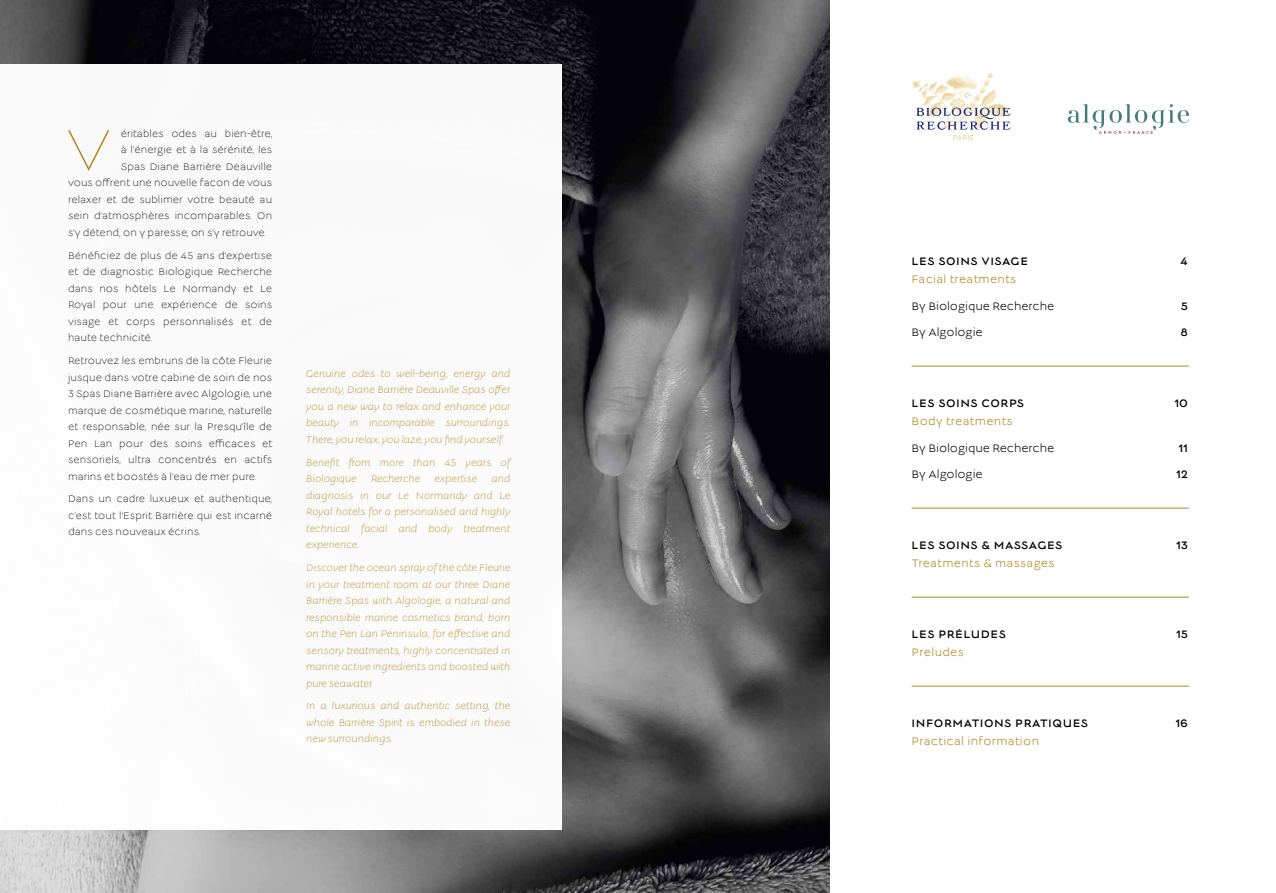
<style>
.page{position:relative;width:1276px;height:893px;background:#fff}
.page>*{position:absolute;margin:0;border:0;box-sizing:border-box;transform-origin:0 0}
.t1{font:100 63.45px "Lucien";color:#af871d}
.t2{font:12px "Lucien";letter-spacing:.05em;color:#000}
.t3{font:12px "Lucien";letter-spacing:.03em;color:#af871d}
.t4{font:12px "Lucien";color:#000}
.t5{font:300 10.5px/16.5px "Lucien";letter-spacing:.01em;color:#000;text-align:justify}
.t6{font:italic 300 10.5px/16.5px "Lucien";color:#af871d;text-align:justify}
</style>
<div class="page">
<svg style="left:912px;top:72px;width:100px;height:68px"></svg>
<svg style="left:1068px;top:104px;width:121px;height:30px"></svg>
<img style="left:0;top:0;width:829px;height:893px">
<div style="left:0;top:64px;width:561px;height:765px;background:#fff"></div>
<hr style="left:911px;top:366px;width:278px;height:1px;background:#af871d">
<hr style="left:911px;top:508px;width:278px;height:1px;background:#af871d">
<hr style="left:911px;top:597px;width:278px;height:1px;background:#af871d">
<hr style="left:911px;top:686px;width:278px;height:1px;background:#af871d">
<h1 class="t1" style="left:65px;top:122px;width:48px">V</h1>
<p class="t5" style="left:121px;top:126px;width:153px">éritables odes au bien-être,</p>
<p class="t5" style="left:121px;top:142px;width:153px">à l’énergie et à la sérénité, les</p>
<p class="t5" style="left:121px;top:159px;width:153px">Spas Diane Barrière Deauville</p>
<p class="t5" style="left:68px;top:175px;width:206px">vous offrent une nouvelle façon de vous</p>
<p class="t5" style="left:68px;top:192px;width:206px">relaxer et de sublimer votre beauté au</p>
<p class="t5" style="left:68px;top:208px;width:206px">sein d’atmosphères incomparables. On</p>
<p class="t5" style="left:68px;top:225px;width:200px">s’y détend, on y paresse, on s’y retrouve.</p>
<p class="t5" style="left:68px;top:248px;width:206px">Bénéficiez de plus de 45 ans d’expertise et de diagnostic Biologique Recherche dans nos hôtels Le Normandy et Le Royal pour une expérience de soins visage et corps personnalisés et de haute technicité.</p>
<p class="t5" style="left:68px;top:353px;width:206px">Retrouvez les embruns de la côte Fleurie jusque dans votre cabine de soin de nos 3 Spas Diane Barrière avec Algologie, une marque de cosmétique marine, naturelle et responsable, née sur la Presqu’île de Pen Lan pour des soins efficaces et sensoriels, ultra concentrés en actifs marins et boostés à l’eau de mer pure.</p>
<p class="t5" style="left:68px;top:492px;width:206px">Dans un cadre luxueux et authentique, c’est tout l’Esprit Barrière qui est incarné dans ces nouveaux écrins.</p>
<p class="t6" style="left:306px;top:366px;width:206px">Genuine odes to well-being, energy and serenity, Diane Barrière Deauville Spas offer you a new way to relax and enhance your beauty in incomparable surroundings.<br>There, you relax, you laze, you find yourself.</p>
<p class="t6" style="left:306px;top:455px;width:206px">Benefit from more than 45 years of<br>Biologique</p>
<p class="t6" style="left:306px;top:471px;width:206px;text-indent:185px">and diagnosis in our Le Normandy and Le Royal hotels for a personalised and highly technical facial and body treatment experience.</p>
<p class="t6" style="left:306px;top:560px;width:206px">Discover the ocean spray of the côte Fleurie in your treatment room at our three Diane Barrière Spas with Algologie, a natural and responsible marine cosmetics brand, born on the Pen Lan Peninsula, for effective and sensory treatments, highly concentrated in marine active ingredients and boosted with pure seawater.</p>
<p class="t6" style="left:306px;top:698px;width:206px">In a luxurious and authentic setting, the whole Barrière Spirit is embodied in these new surroundings.</p>
<p class="t6" style="left:371px;top:471px;width:51px">Recherche</p>
<p class="t6" style="left:434px;top:471px;width:44px">expertise</p>
<p class="t2" style="left:911px;top:256px;width:118px">LES SOINS VISAGE</p>
<p class="t2" style="left:1180px;top:256px;width:9px">4</p>
<p class="t3" style="left:911px;top:274px;width:106px">Facial treatments</p>
<p class="t4" style="left:911px;top:301px;width:144px">By Biologique Recherche</p>
<p class="t2" style="left:1180px;top:300px;width:9px">5</p>
<p class="t4" style="left:911px;top:327px;width:73px">By Algologie</p>
<p class="t2" style="left:1180px;top:327px;width:9px">8</p>
<p class="t2" style="left:911px;top:398px;width:114px">LES SOINS CORPS</p>
<p class="t2" style="left:1174px;top:398px;width:15px">10</p>
<p class="t3" style="left:911px;top:416px;width:102px">Body treatments</p>
<p class="t4" style="left:911px;top:443px;width:144px">By Biologique Recherche</p>
<p class="t2" style="left:1178px;top:442px;width:11px">11</p>
<p class="t4" style="left:911px;top:469px;width:73px">By Algologie</p>
<p class="t2" style="left:1176px;top:469px;width:13px">12</p>
<p class="t2" style="left:911px;top:540px;width:152px">LES SOINS &amp; MASSAGES</p>
<p class="t2" style="left:1176px;top:540px;width:14px">13</p>
<p class="t3" style="left:911px;top:558px;width:144px">Treatments &amp; massages</p>
<p class="t2" style="left:911px;top:629px;width:96px">LES PRÉLUDES</p>
<p class="t2" style="left:1176px;top:629px;width:13px">15</p>
<p class="t3" style="left:911px;top:647px;width:54px">Preludes</p>
<p class="t2" style="left:911px;top:718px;width:178px">INFORMATIONS PRATIQUES</p>
<p class="t2" style="left:1175px;top:718px;width:14px">16</p>
<p class="t3" style="left:911px;top:736px;width:129px">Practical information</p>
</div>
